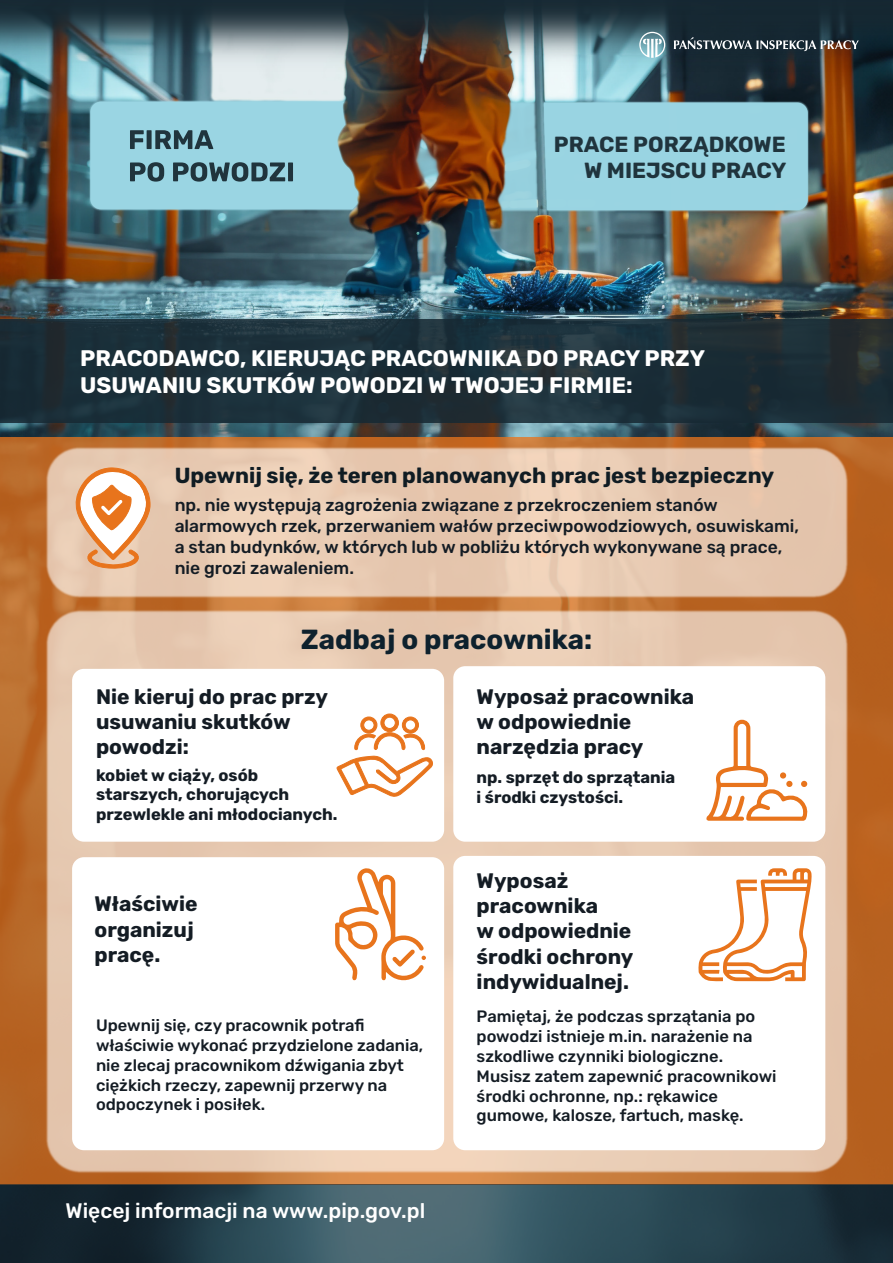
<style>
.page{position:relative;width:893px;height:1263px;background:#fff}
.page>*{position:absolute;margin:0;border:0;box-sizing:border-box;transform-origin:0 0}
.t1{font:700 27.6px "Rubik";color:#0e212d}
.t2{font:700 22.5px/27px "Rubik";color:#fff}
.t3{font:700 21.9px/26.2px "Rubik";color:#20343d;text-align:right}
.t4{font:700 21.75px "Rubik";color:#101c23}
.t5{font:700 21px/25.2px "Rubik";color:#141c24}
.t6{font:500 21px "Rubik";color:#fff}
.t7{font:500 17.4px/21px "Rubik";color:#141c24}
.t8{font:500 16.5px/19.8px "Rubik";color:#141c24}
.t9{font:700 16.5px/19.8px "Rubik";color:#141c24}
</style>
<div class="page">
<img style="left:0;top:89px;width:893px;height:230px">
<img style="left:36px;top:89px;width:376px;height:175px">
<img style="left:591px;top:89px;width:271px;height:176px">
<div style="left:591px;top:103px;width:217px;height:107px;background:#99d4e2"></div>
<img style="left:362px;top:89px;width:82px;height:154px">
<img style="left:444px;top:89px;width:147px;height:176px">
<svg style="left:90px;top:102px;width:268px;height:107px;background:#8cc0cc"></svg>
<img style="left:0;top:423px;width:893px;height:134px">
<div style="left:0;top:319px;width:893px;height:104px;background:#172933"></div>
<svg style="left:0;top:1225px;width:893px;height:38px;background:#2b4551"></svg>
<img style="left:0;top:557px;width:893px;height:668px">
<div style="left:72px;top:669px;width:372px;height:173px;background:#fff;border-radius:12px"></div>
<div style="left:453px;top:666px;width:372px;height:176px;background:#fff;border-radius:12px"></div>
<div style="left:72px;top:857px;width:372px;height:293px;background:#fff;border-radius:12px"></div>
<div style="left:453px;top:856px;width:372px;height:294px;background:#fff;border-radius:12px"></div>
<svg style="left:706px;top:720px;width:102px;height:101px"></svg>
<svg style="left:698px;top:868px;width:114px;height:113px"></svg>
<svg style="left:335px;top:713px;width:99px;height:267px"></svg>
<img style="left:0;top:33px;width:893px;height:56px">
<img style="left:0;top:0;width:893px;height:33px">
<svg style="left:674px;top:37px;width:185px;height:14px;background:#545c62"></svg>
<svg style="left:639px;top:32px;width:26px;height:26px"></svg>
<svg style="left:74px;top:467px;width:77px;height:102px"></svg>
<h3 class="t3" style="left:554px;top:132px;width:234px">PRACE PORZĄDKOWE<br>W MIEJSCU PRACY</h3>
<h2 class="t2" style="left:80px;top:345px;width:626px">PRACODAWCO, KIERUJĄC PRACOWNIKA DO PRACY PRZY<br>USUWANIU SKUTKÓW POWODZI W TWOJEJ FIRMIE:</h2>
<h3 class="t4" style="left:175px;top:463px;width:601px">Upewnij się, że teren planowanych prac jest bezpieczny</h3>
<p class="t7" style="left:175px;top:495px;width:626px">np. nie występują zagrożenia związane z przekroczeniem stanów alarmowych rzek, przerwaniem wałów przeciwpowodziowych, osuwiskami, a stan budynków, w których lub w pobliżu których wykonywane są prace, nie grozi zawaleniem.</p>
<h1 class="t1" style="left:301px;top:623px;width:293px">Zadbaj o pracownika:</h1>
<p class="t5" style="left:96px;top:684px;width:234px">Nie kieruj do prac przy usuwaniu skutków powodzi:</p>
<p class="t9" style="left:96px;top:765px;width:243px">kobiet w ciąży, osób starszych, chorujących przewlekle ani młodocianych.</p>
<p class="t5" style="left:94px;top:892px;width:105px">Właściwie organizuj pracę.</p>
<p class="t5" style="left:477px;top:684px;width:219px">Wyposaż pracownika w odpowiednie narzędzia pracy</p>
<p class="t9" style="left:477px;top:768px;width:200px">np. sprzęt do sprzątania i środki czystości.</p>
<p class="t5" style="left:477px;top:869px;width:158px">Wyposaż pracownika<br>w odpowiednie środki ochrony indywidualnej.</p>
<p class="t8" style="left:96px;top:1016px;width:329px">Upewnij się, czy pracownik potrafi właściwie wykonać przydzielone zadania, nie zlecaj pracownikom dźwigania zbyt ciężkich rzeczy, zapewnij przerwy na odpoczynek i posiłek.</p>
<p class="t8" style="left:477px;top:1007px;width:301px">Pamiętaj, że podczas sprzątania po powodzi istnieje m.in. narażenie na szkodliwe czynniki biologiczne.<br>Musisz zatem zapewnić pracownikowi środki ochronne, np.: rękawice gumowe, kalosze, fartuch, maskę.</p>
<p class="t6" style="left:66px;top:1198px;width:361px">Więcej informacji na www.pip.gov.pl</p>
</div>
